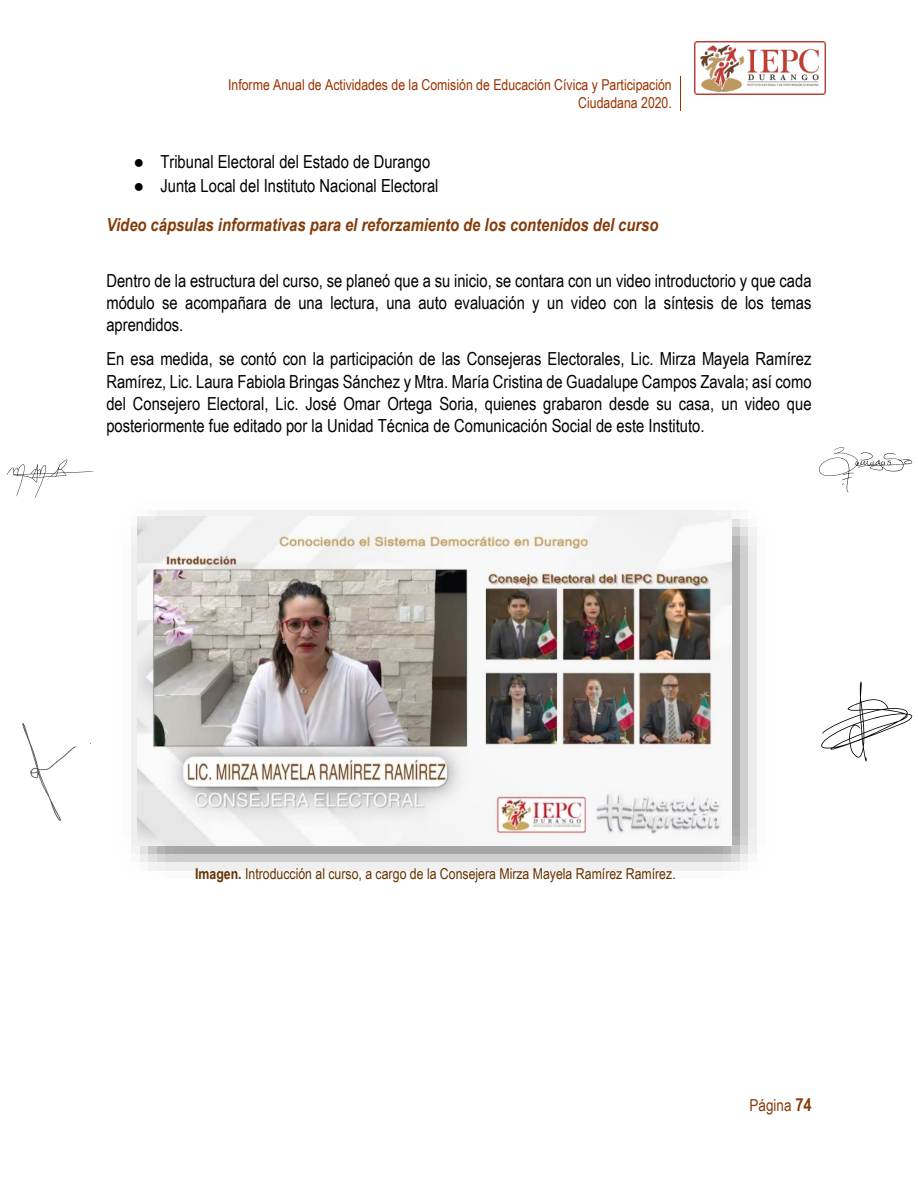
<style>
.page{position:relative;width:918px;height:1188px;background:#fff}
.page>*{position:absolute;margin:0;border:0;box-sizing:border-box;transform-origin:0 0}
.t1{font:18px/22.2px "Arial Narrow";color:#000;text-align:justify}
.t2{font:italic 700 18px/38.8px "Arial Narrow";color:#843c0b}
.t3{font:16.5px "Arial Narrow";color:#843c0b}
.t4{font:15px/17.2px "Arial Narrow";color:#930;text-align:right}
.t5{font:15px "Arial Narrow";color:#630}
.s1{font-family:"Times New Roman"}
.s2{font-family:"Times New Roman";font-weight:400;font-style:normal;color:#000}
.s3{font-weight:400;font-style:normal;color:#000}
.s4{font-weight:700}
.s5{font-weight:700;font-size:18px}
</style>
<div class="page">
<hr style="left:680px;top:76px;width:1px;height:35px;background:#930">
<img style="left:694px;top:42px;width:131px;height:52px">
<img style="left:131px;top:510px;width:626px;height:361px">
<img style="left:138px;top:516px;width:593px;height:329px">
<div style="left:138px;top:865px;width:595px;height:6px;background:#efefef"></div>
<svg style="left:7px;top:459px;width:87px;height:40px"></svg>
<svg style="left:819px;top:447px;width:93px;height:45px"></svg>
<svg style="left:821px;top:682px;width:92px;height:79px"></svg>
<img style="left:23px;top:723px;width:53px;height:97px">
<p class="t4" style="left:228px;top:76px;width:445px">Informe Anual de Actividades de la Comisión de Educación Cívica y Participación<br>Ciudadana 2020.</p>
<p class="t1" style="left:133px;top:150px;width:298px"><span class="s1">●</span> Tribunal Electoral del Estado de Durango</p>
<p class="t2" style="left:106px;top:165px;width:554px;text-indent:27px"><span class="s2">●</span> <span class="s3">Junta Local del Instituto Nacional Electoral<br></span>Video cápsulas informativas para el reforzamiento de los contenidos del curso</p>
<p class="t1" style="left:106px;top:268px;width:707px">Dentro de la estructura del curso, se planeó que a su inicio, se contara con un video introductorio y que cada módulo se acompañara de una lectura, una auto evaluación y un video con la síntesis de los temas aprendidos.</p>
<p class="t1" style="left:106px;top:347px;width:707px">En esa medida, se contó con la participación de las Consejeras Electorales, Lic. Mirza Mayela Ramírez Ramírez, Lic. Laura Fabiola Bringas Sánchez y Mtra. María Cristina de Guadalupe Campos Zavala; así como del Consejero Electoral, Lic. José Omar Ortega Soria, quienes grabaron desde su casa, un video que posteriormente fue editado por la Unidad Técnica de Comunicación Social de este Instituto.</p>
<p class="t5" style="left:195px;top:862px;width:482px"><span class="s4">Imagen.</span> Introducción al curso, a cargo de la Consejera Mirza Mayela Ramírez Ramírez.</p>
<p class="t3" style="left:750px;top:1093px;width:64px">Página <span class="s5">74</span></p>
</div>
